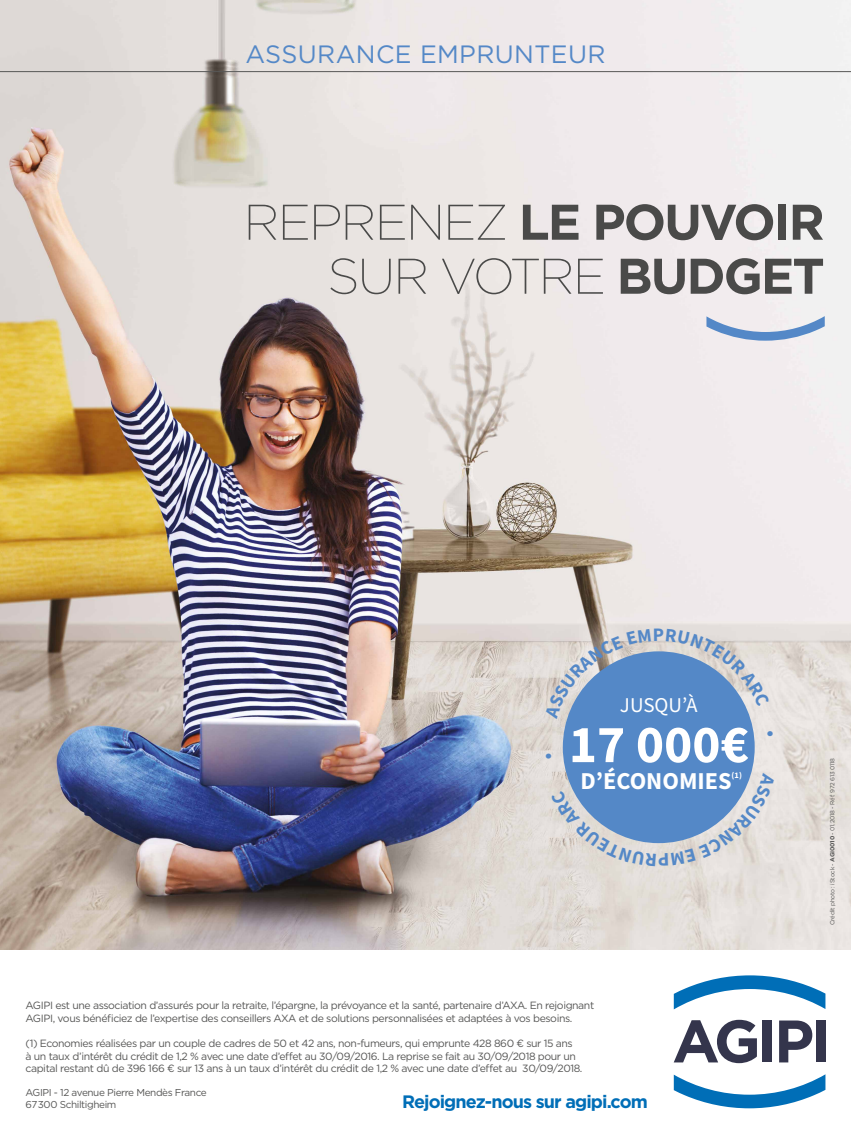
<style>
.page{position:relative;width:851px;height:1134px;background:#fff}
.page>*{position:absolute;margin:0;border:0;box-sizing:border-box;transform-origin:0 0}
.t1{font:700 53.35px "Source Sans Pro";color:#fff}
.t2{font:200 50px/54px "Gotham";letter-spacing:-.04em;color:#4a4a49;text-align:right}
.t3{font:25.05px "Gotham";letter-spacing:.015em;color:#5488c7}
.t4{font:700 24.25px "Source Sans Pro";color:#fff}
.t5{font:21px "Source Sans Pro";color:#fff}
.t6{font:700 18px "Gotham";letter-spacing:-.05em;color:#006eb7}
.t7{font:10.5px/12.6px "Gotham";letter-spacing:-.04em;color:#575756}
.t8{font:10px/12px "Gotham";letter-spacing:-.04em;color:#575756}
.t9{font:700 8.45px "Source Sans Pro";color:#fff}
.t10{font:6px "Gotham";letter-spacing:-.03em;color:#575756}
.s1{font-weight:700}
</style>
<div class="page">
<img style="left:0;top:0;width:850px;height:950px">
<hr style="left:0;top:71px;width:850px;height:1px;background:#575756">
<svg style="left:706px;top:316px;width:118px;height:25px"></svg>
<svg style="left:673px;top:975px;width:152px;height:34px"></svg>
<svg style="left:673px;top:1074px;width:152px;height:34px"></svg>
<svg style="left:673px;top:1020px;width:83px;height:43px"></svg>
<svg style="left:779px;top:1020px;width:33px;height:42px"></svg>
<div style="left:762px;top:1020px;width:9px;height:42px;background:#34354c"></div>
<div style="left:816px;top:1020px;width:9px;height:42px;background:#34354c"></div>
<div style="left:562px;top:651px;width:192px;height:192px;background:#5488c7;border-radius:50%"></div>
<svg style="left:545px;top:628px;width:224px;height:91px"></svg>
<svg style="left:767px;top:730px;width:6px;height:6px"></svg>
<svg style="left:550px;top:773px;width:224px;height:93px"></svg>
<svg style="left:545px;top:753px;width:6px;height:6px"></svg>
<h3 class="t3" style="left:245px;top:39px;width:361px">ASSURANCE EMPRUNTEUR</h3>
<h2 class="t2" style="left:243px;top:193px;width:582px">REPRENEZ <span class="s1">LE POUVOIR<br></span>SUR VOTRE <span class="s1">BUDGET</span></h2>
<h3 class="t5" style="left:619px;top:691px;width:79px">JUSQU’À</h3>
<h1 class="t1" style="left:568px;top:708px;width:181px">17 000€</h1>
<h3 class="t4" style="left:580px;top:764px;width:153px">D’ÉCONOMIES</h3>
<p class="t9" style="left:731px;top:770px;width:12px">(1)</p>
<p class="t7" style="left:26px;top:999px;width:570px">AGIPI est une association d’assurés pour la retraite, l’épargne, la prévoyance et la santé, partenaire d’AXA. En rejoignant<br>AGIPI, vous bénéficiez de l’expertise des conseillers AXA et de solutions personnalisées et adaptées à vos besoins.</p>
<p class="t7" style="left:26px;top:1037px;width:558px">(1) Economies réalisées par un couple de cadres de 50 et 42 ans, non-fumeurs, qui emprunte 428 860 € sur 15 ans<br>à un taux d’intérêt du crédit de 1,2 % avec une date d’effet au 30/09/2016. La reprise se fait au 30/09/2018 pour un capital restant dû de 396 166 € sur 13 ans à un taux d’intérêt du crédit de 1,2 % avec une date d’effet au 30/09/2018.</p>
<p class="t8" style="left:26px;top:1086px;width:183px">AGIPI - 12 avenue Pierre Mendès France<br>67 300 Schiltigheim</p>
<h3 class="t6" style="left:402px;top:1090px;width:247px">Rejoignez-nous sur agipi.com</h3>
<p class="t10" style="left:828px;top:925px;width:168px;rotate:-90deg">Crédit photo : iStock - <span class="s1">AGI0010</span> - 01.2018 - Réf. 972 613 0118</p>
</div>
